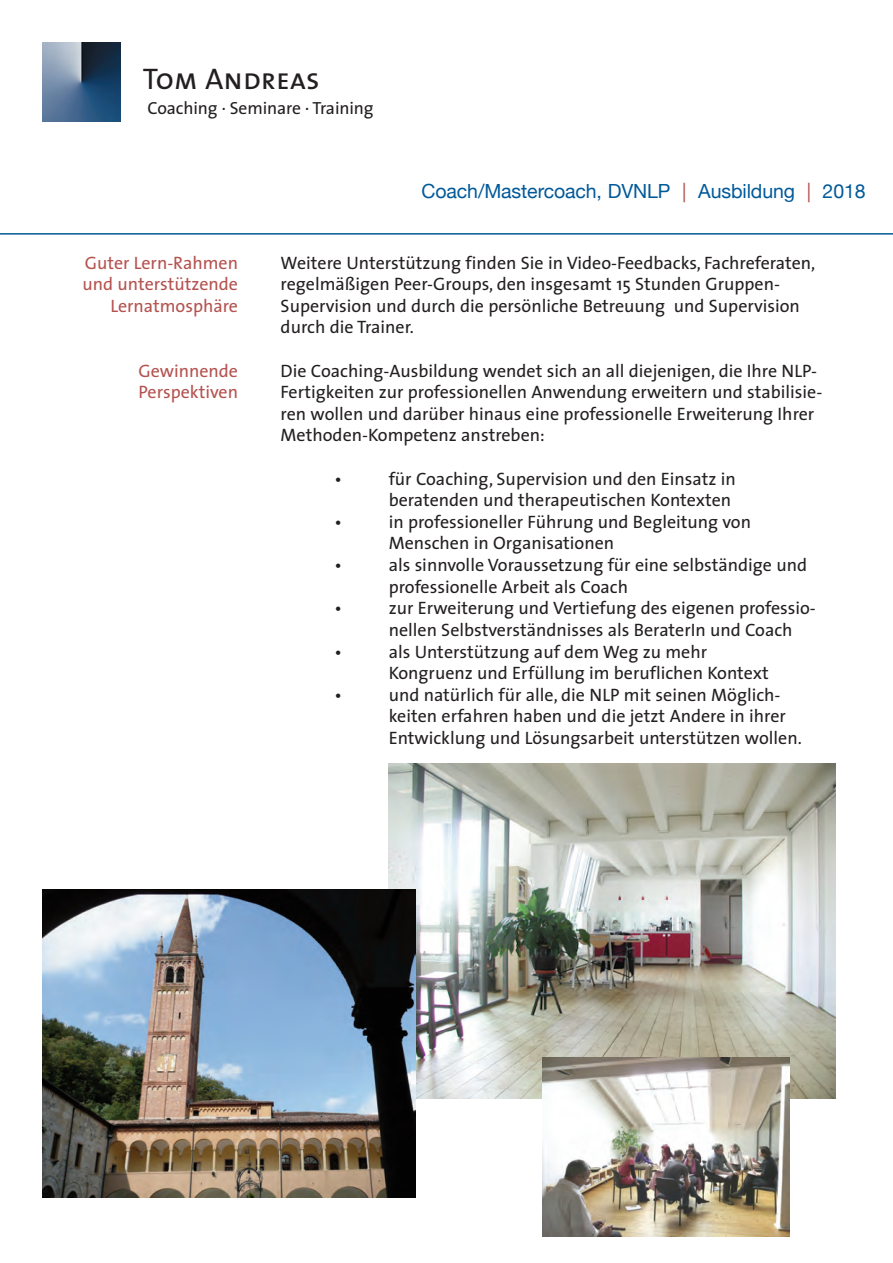
<style>
.page{position:relative;width:893px;height:1263px;background:#fff}
.page>*{position:absolute;margin:0;border:0;box-sizing:border-box;transform-origin:0 0}
.t1{font:29.85px "The Sans Caps";color:#231f20}
.t2{font:19.5px "Helvetica Neue";letter-spacing:-.005em;color:#005999}
.t3{font:18px/21.6px "The Sans";color:#231f20}
.t4{font:18px/21.6px "The Sans";color:#b4524f;text-align:right}
.t5{font:17.55px "The Sans";letter-spacing:-.005em;color:#231f20}
.s1{color:#b4524f}
</style>
<div class="page">
<img style="left:43px;top:43px;width:78px;height:78px">
<hr style="left:0;top:233px;width:893px;height:2px;background:#005999">
<img style="left:388px;top:763px;width:447px;height:335px">
<img style="left:543px;top:1057px;width:247px;height:180px">
<img style="left:43px;top:889px;width:372px;height:309px">
<h1 class="t1" style="left:143px;top:69px;width:178px">Tom Andreas</h1>
<p class="t5" style="left:148px;top:101px;width:228px">Coaching · Seminare · Training</p>
<p class="t2" style="left:421px;top:179px;width:446px">Coach/Mastercoach, DVNLP <span class="s1">|</span> Ausbildung <span class="s1">|</span> 2018</p>
<p class="t4" style="left:82px;top:253px;width:157px">Guter Lern-Rahmen und unterstützende<br>Lernatmosphäre</p>
<p class="t4" style="left:138px;top:361px;width:101px;text-align:left">Gewinnende<br>Perspektiven</p>
<p class="t3" style="left:281px;top:253px;width:536px">Weitere Unterstützung finden Sie in Video-Feedbacks, Fachreferaten, regelmäßigen Peer-Groups, den insgesamt 15 Stunden Gruppen-Supervision und durch die persönliche Betreuung und Supervision durch die Trainer.</p>
<p class="t3" style="left:281px;top:361px;width:543px">Die Coaching-Ausbildung wendet sich an all diejenigen, die Ihre NLP-Fertigkeiten zur professionellen Anwendung erweitern und stabilisie&shy;ren wollen und darüber hinaus eine professionelle Erweiterung Ihrer Methoden-Kompetenz anstreben:</p>
<p class="t3" style="left:335px;top:469px;width:9px">•</p>
<p class="t3" style="left:389px;top:469px;width:349px">für Coaching, Supervision und den Einsatz in beratenden und therapeutischen Kontexten</p>
<p class="t3" style="left:335px;top:513px;width:9px">•</p>
<p class="t3" style="left:389px;top:513px;width:364px">in professioneller Führung und Begleitung von<br>Menschen in Organisationen</p>
<p class="t3" style="left:335px;top:556px;width:9px">•</p>
<p class="t3" style="left:389px;top:556px;width:420px">als sinnvolle Voraussetzung für eine selbständige und professionelle Arbeit als Coach</p>
<p class="t3" style="left:335px;top:599px;width:9px">•</p>
<p class="t3" style="left:389px;top:599px;width:429px">zur Erweiterung und Vertiefung des eigenen professio&shy;nellen Selbstverständnisses als BeraterIn und Coach</p>
<p class="t3" style="left:335px;top:642px;width:9px">•</p>
<p class="t3" style="left:389px;top:642px;width:382px">als Unterstützung auf dem Weg zu mehr<br>Kongruenz und Erfüllung im beruflichen Kontext</p>
<p class="t3" style="left:335px;top:685px;width:9px">•</p>
<p class="t3" style="left:389px;top:685px;width:415px">und natürlich für alle, die NLP mit seinen Möglich&shy;keiten erfahren haben und die jetzt Andere in ihrer<br>Entwicklung und Lösungsarbeit unterstützen wollen.</p>
</div>
